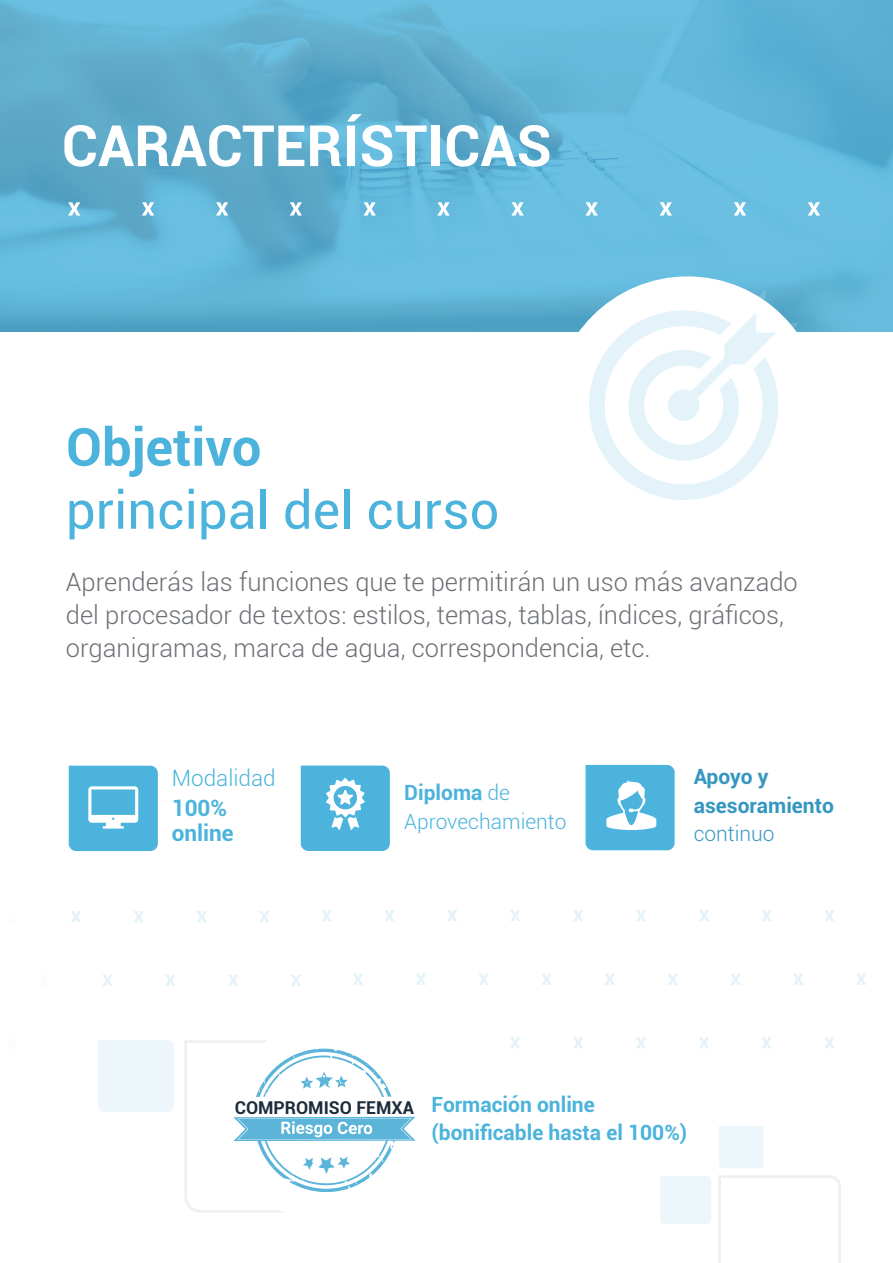
<style>
.page{position:relative;width:893px;height:1263px;background:#fff}
.page>*{position:absolute;margin:0;border:0;box-sizing:border-box;transform-origin:0 0}
.t1{font:700 57px "Roboto";color:#fff}
.t2{font:52.5px "Roboto";color:#4bb3dc}
.t3{font:700 52.5px "Roboto";color:#4bb3dc}
.t4{font:300 25.5px/33px "Roboto";color:#6c7075}
.t5{font:700 22.5px "Roboto";color:#4bb3dc}
.t6{font:300 22.5px "Roboto";color:#4bb3dc}
.t7{font:700 21px "Roboto";color:#4bb3dc}
.t8{font:300 21px/28.5px "Roboto";color:#4bb3dc}
.t9{font:700 21px "Roboto";color:#3597c1}
.t10{font:300 21px "Roboto";color:#3597c1}
.t11{font:700 17.7px "Roboto";color:#1c2b3b}
.s1{font-weight:700}
</style>
<div class="page">
<svg style="left:0;top:0;width:893px;height:332px;background:#61b4d5"></svg>
<svg style="left:68px;top:202px;width:12px;height:14px"></svg>
<svg style="left:142px;top:202px;width:12px;height:14px"></svg>
<svg style="left:216px;top:202px;width:12px;height:14px"></svg>
<svg style="left:290px;top:202px;width:12px;height:14px"></svg>
<svg style="left:363px;top:202px;width:13px;height:14px"></svg>
<svg style="left:437px;top:202px;width:13px;height:14px"></svg>
<svg style="left:585px;top:202px;width:13px;height:14px"></svg>
<svg style="left:511px;top:202px;width:13px;height:14px"></svg>
<svg style="left:808px;top:202px;width:12px;height:14px"></svg>
<svg style="left:734px;top:202px;width:12px;height:14px"></svg>
<svg style="left:660px;top:202px;width:12px;height:14px"></svg>
<svg style="left:69px;top:766px;width:89px;height:85px;background:#5ebbdf"></svg>
<svg style="left:585px;top:765px;width:90px;height:85px;background:#66bee1"></svg>
<svg style="left:301px;top:765px;width:89px;height:86px;background:#62bce0"></svg>
<svg style="left:660px;top:1126px;width:181px;height:137px"></svg>
<div style="left:553px;top:276px;width:269px;height:270px;background:#fff;border-radius:50%"></div>
<svg style="left:589px;top:290px;width:210px;height:210px"></svg>
<div style="left:668px;top:389px;width:31px;height:32px;background:#e4f3f9;border-radius:50%"></div>
<svg style="left:824px;top:1037px;width:11px;height:11px"></svg>
<svg style="left:762px;top:1037px;width:10px;height:11px"></svg>
<svg style="left:699px;top:1037px;width:10px;height:11px"></svg>
<svg style="left:636px;top:1037px;width:10px;height:11px"></svg>
<svg style="left:824px;top:910px;width:11px;height:11px"></svg>
<svg style="left:762px;top:910px;width:10px;height:11px"></svg>
<svg style="left:699px;top:910px;width:10px;height:11px"></svg>
<svg style="left:636px;top:910px;width:10px;height:11px"></svg>
<svg style="left:573px;top:1037px;width:10px;height:11px"></svg>
<svg style="left:573px;top:910px;width:10px;height:11px"></svg>
<svg style="left:856px;top:974px;width:10px;height:11px"></svg>
<svg style="left:793px;top:974px;width:10px;height:11px"></svg>
<svg style="left:731px;top:974px;width:10px;height:11px"></svg>
<svg style="left:605px;top:974px;width:10px;height:11px"></svg>
<svg style="left:668px;top:974px;width:10px;height:11px"></svg>
<svg style="left:510px;top:1037px;width:10px;height:11px"></svg>
<svg style="left:447px;top:910px;width:10px;height:11px"></svg>
<svg style="left:510px;top:910px;width:10px;height:11px"></svg>
<svg style="left:384px;top:910px;width:10px;height:11px"></svg>
<svg style="left:322px;top:910px;width:10px;height:11px"></svg>
<svg style="left:416px;top:974px;width:10px;height:11px"></svg>
<svg style="left:479px;top:974px;width:10px;height:11px"></svg>
<svg style="left:542px;top:974px;width:10px;height:11px"></svg>
<svg style="left:353px;top:974px;width:10px;height:11px"></svg>
<svg style="left:259px;top:911px;width:10px;height:11px"></svg>
<svg style="left:197px;top:911px;width:10px;height:11px"></svg>
<svg style="left:134px;top:911px;width:10px;height:11px"></svg>
<svg style="left:71px;top:911px;width:10px;height:11px"></svg>
<svg style="left:291px;top:975px;width:10px;height:11px"></svg>
<svg style="left:228px;top:975px;width:10px;height:11px"></svg>
<svg style="left:102px;top:975px;width:10px;height:11px"></svg>
<svg style="left:165px;top:975px;width:10px;height:11px"></svg>
<div style="left:98px;top:1040px;width:76px;height:72px;background:#edf7fb"></div>
<svg style="left:184px;top:1040px;width:231px;height:173px"></svg>
<p class="t1" style="left:62px;top:106px;width:492px">CARACTERÍSTICAS</p>
<p class="t3" style="left:66px;top:410px;width:197px">Objetivo</p>
<p class="t2" style="left:66px;top:473px;width:435px">principal del curso</p>
<p class="t4" style="left:66px;top:565px;width:733px">Aprenderás las funciones que te permitirán un uso más avanzado del procesador de textos: estilos, temas, tablas, índices, gráficos, organigramas, marca de agua, correspondencia, etc.</p>
<p class="t6" style="left:172px;top:762px;width:105px">Modalidad</p>
<p class="t5" style="left:172px;top:792px;width:57px">100%</p>
<p class="t5" style="left:172px;top:817px;width:63px">online</p>
<p class="t8" style="left:404px;top:778px;width:164px"><span class="s1">Diploma</span> de<br>Aprovechamiento</p>
<p class="t9" style="left:694px;top:762px;width:76px">Apoyo y</p>
<p class="t9" style="left:694px;top:791px;width:142px">asesoramiento</p>
<p class="t10" style="left:694px;top:819px;width:82px">continuo</p>
<p class="t11" style="left:235px;top:1095px;width:181px">COMPROMISO FEMXA</p>
<p class="t7" style="left:432px;top:1089px;width:165px">Formación online</p>
<p class="t7" style="left:432px;top:1118px;width:257px">(bonificable hasta el 100%)</p>
</div>
